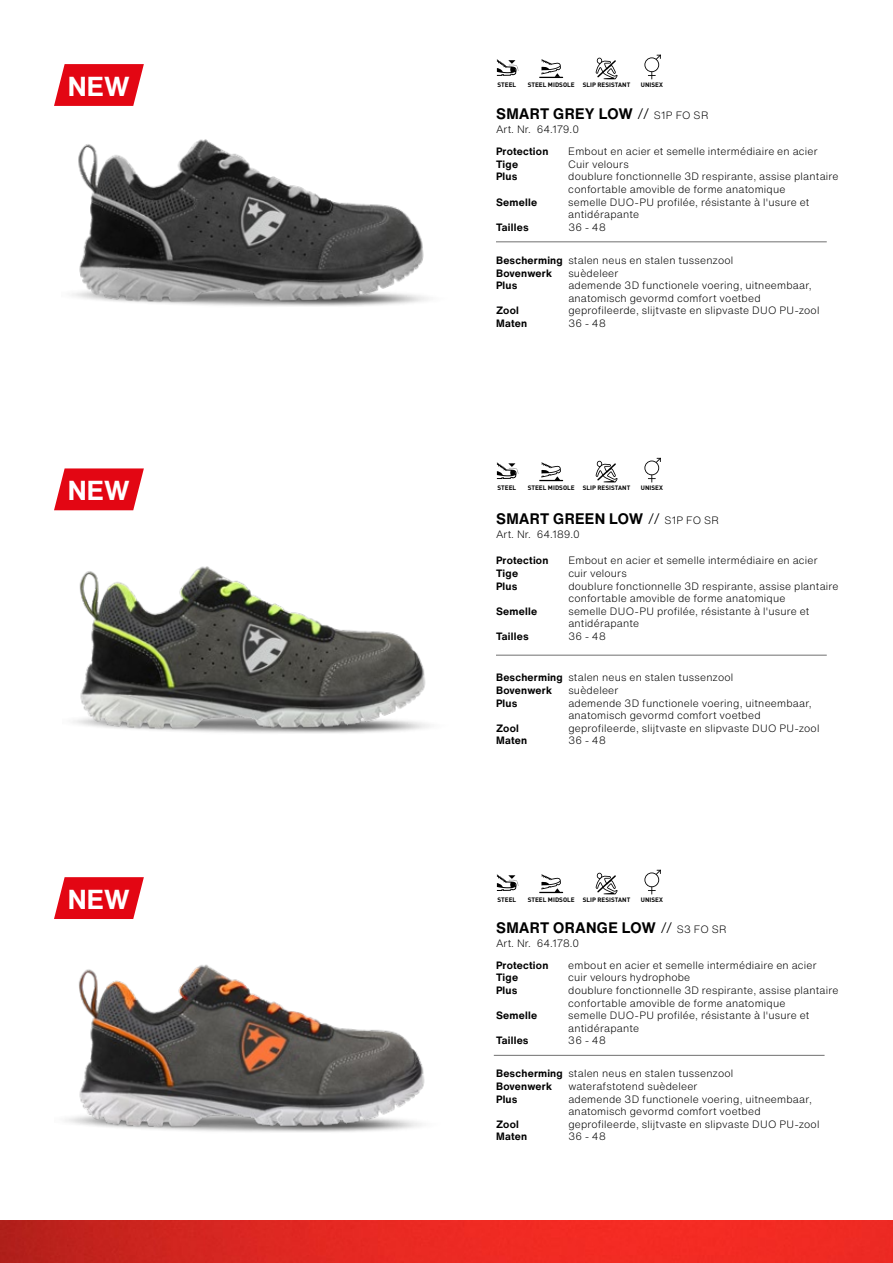
<style>
.page{position:relative;width:893px;height:1263px;background:#fff}
.page>*{position:absolute;margin:0;border:0;box-sizing:border-box;transform-origin:0 0}
.t1{font:700 27px "Helvetica Now Text";color:#fff}
.t2{font:700 15px "Helvetica Now Text";letter-spacing:.015em;color:#000}
.t3{font:300 10.5px/12.6px "Helvetica Now Text";letter-spacing:.02em;color:#000}
.t4{font:700 10.5px "Helvetica Now Text";letter-spacing:.02em;color:#000}
.t5{font:300 10.5px "Helvetica Now Text";color:#000}
.t6{font:700 6.45px "FFDI Nfor PUMA";color:#000}
.t7{font:700 6.3px "FFDI Nfor PUMA";color:#000}
.s1{font-weight:300}
.s2{font-weight:300;font-size:10.5px}
.s3{font-weight:700}
</style>
<div class="page">
<img style="left:76px;top:566px;width:355px;height:165px">
<img style="left:0;top:1221px;width:893px;height:42px">
<img style="left:74px;top:139px;width:355px;height:165px">
<img style="left:75px;top:964px;width:355px;height:165px">
<svg style="left:54px;top:64px;width:90px;height:42px;background:#e6242f"></svg>
<svg style="left:54px;top:468px;width:90px;height:42px;background:#e62631"></svg>
<svg style="left:54px;top:877px;width:90px;height:42px;background:#e62430"></svg>
<svg style="left:497px;top:59px;width:22px;height:17px"></svg>
<svg style="left:539px;top:59px;width:24px;height:19px"></svg>
<svg style="left:596px;top:58px;width:22px;height:21px"></svg>
<svg style="left:644px;top:55px;width:17px;height:24px"></svg>
<svg style="left:497px;top:462px;width:22px;height:17px"></svg>
<svg style="left:539px;top:462px;width:24px;height:19px"></svg>
<svg style="left:596px;top:461px;width:22px;height:21px"></svg>
<svg style="left:644px;top:458px;width:17px;height:24px"></svg>
<svg style="left:497px;top:874px;width:22px;height:17px"></svg>
<svg style="left:539px;top:874px;width:24px;height:19px"></svg>
<svg style="left:596px;top:873px;width:22px;height:21px"></svg>
<svg style="left:644px;top:870px;width:17px;height:24px"></svg>
<hr style="left:494px;top:1055px;width:330px;height:1px;background:#706f6f">
<hr style="left:496px;top:655px;width:331px;height:1px;background:#706f6f">
<hr style="left:496px;top:242px;width:331px;height:1px;background:#706f6f">
<h1 class="t1" style="left:68px;top:66px;width:64px">NEW</h1>
<h1 class="t1" style="left:68px;top:470px;width:64px">NEW</h1>
<h1 class="t1" style="left:68px;top:879px;width:64px">NEW</h1>
<p class="t6" style="left:497px;top:80px;width:20px">STEEL</p>
<p class="t7" style="left:528px;top:80px;width:48px">STEEL MIDSOLE</p>
<p class="t7" style="left:583px;top:80px;width:49px">SLIP RESISTANT</p>
<p class="t7" style="left:641px;top:80px;width:24px">UNISEX</p>
<h2 class="t2" style="left:496px;top:102px;width:214px">SMART GREY LOW <span class="s1">//</span> <span class="s2">S1P FO SR</span></h2>
<p class="t5" style="left:496px;top:122px;width:85px">Art. Nr. 64.179.0</p>
<p class="t4" style="left:496px;top:144px;width:54px">Protection</p>
<p class="t3" style="left:568px;top:145px;width:251px">Embout en acier et semelle intermédiaire en acier</p>
<p class="t4" style="left:496px;top:156px;width:24px">Tige</p>
<p class="t3" style="left:568px;top:157px;width:62px">Cuir velours</p>
<p class="t4" style="left:496px;top:169px;width:23px">Plus</p>
<p class="t3" style="left:568px;top:170px;width:272px">doublure fonctionnelle 3D respirante, assise plantaire confortable amovible de forme anatomique</p>
<p class="t4" style="left:496px;top:194px;width:43px">Semelle</p>
<p class="t3" style="left:568px;top:195px;width:243px">semelle DUO-PU profilée, résistante à l'usure et antidérapante</p>
<p class="t4" style="left:496px;top:219px;width:34px">Tailles</p>
<p class="t3" style="left:568px;top:220px;width:39px">36 - 48</p>
<p class="t3" style="left:496px;top:254px;width:239px"><span class="s3">Bescherming</span> stalen neus en stalen tussenzool<br><span class="s3">Bovenwerk</span></p>
<p class="t3" style="left:568px;top:266px;width:52px">suèdeleer</p>
<p class="t4" style="left:496px;top:277px;width:23px">Plus</p>
<p class="t3" style="left:568px;top:279px;width:245px">ademende 3D functionele voering, uitneembaar, anatomisch gevormd comfort voetbed</p>
<p class="t4" style="left:496px;top:303px;width:24px">Zool</p>
<p class="t3" style="left:568px;top:304px;width:253px">geprofileerde, slijtvaste en slipvaste DUO PU-zool</p>
<p class="t4" style="left:496px;top:315px;width:33px">Maten</p>
<p class="t3" style="left:568px;top:317px;width:39px">36 - 48</p>
<p class="t6" style="left:497px;top:483px;width:20px">STEEL</p>
<p class="t7" style="left:528px;top:483px;width:48px">STEEL MIDSOLE</p>
<p class="t7" style="left:583px;top:483px;width:49px">SLIP RESISTANT</p>
<p class="t7" style="left:641px;top:483px;width:24px">UNISEX</p>
<h2 class="t2" style="left:496px;top:507px;width:225px">SMART GREEN LOW <span class="s1">//</span> <span class="s2">S1P FO SR</span></h2>
<p class="t5" style="left:496px;top:527px;width:85px">Art. Nr. 64.189.0</p>
<p class="t4" style="left:496px;top:553px;width:54px">Protection</p>
<p class="t3" style="left:568px;top:554px;width:251px">Embout en acier et semelle intermédiaire en acier</p>
<p class="t4" style="left:496px;top:565px;width:24px">Tige</p>
<p class="t3" style="left:568px;top:567px;width:60px">cuir velours</p>
<p class="t4" style="left:496px;top:578px;width:23px">Plus</p>
<p class="t3" style="left:568px;top:579px;width:272px">doublure fonctionnelle 3D respirante, assise plantaire confortable amovible de forme anatomique</p>
<p class="t4" style="left:496px;top:603px;width:43px">Semelle</p>
<p class="t3" style="left:568px;top:604px;width:243px">semelle DUO-PU profilée, résistante à l'usure et antidérapante</p>
<p class="t4" style="left:496px;top:628px;width:34px">Tailles</p>
<p class="t3" style="left:568px;top:630px;width:39px">36 - 48</p>
<p class="t3" style="left:496px;top:671px;width:239px"><span class="s3">Bescherming</span> stalen neus en stalen tussenzool<br><span class="s3">Bovenwerk</span></p>
<p class="t3" style="left:568px;top:684px;width:52px">suèdeleer</p>
<p class="t4" style="left:496px;top:695px;width:23px">Plus</p>
<p class="t3" style="left:568px;top:696px;width:245px">ademende 3D functionele voering, uitneembaar, anatomisch gevormd comfort voetbed</p>
<p class="t4" style="left:496px;top:720px;width:24px">Zool</p>
<p class="t3" style="left:568px;top:721px;width:253px">geprofileerde, slijtvaste en slipvaste DUO PU-zool</p>
<p class="t4" style="left:496px;top:733px;width:33px">Maten</p>
<p class="t3" style="left:568px;top:734px;width:39px">36 - 48</p>
<p class="t6" style="left:497px;top:895px;width:20px">STEEL</p>
<p class="t7" style="left:528px;top:895px;width:48px">STEEL MIDSOLE</p>
<p class="t7" style="left:583px;top:895px;width:49px">SLIP RESISTANT</p>
<p class="t7" style="left:641px;top:895px;width:24px">UNISEX</p>
<h2 class="t2" style="left:496px;top:916px;width:232px">SMART ORANGE LOW <span class="s1">//</span> <span class="s2">S3 FO SR</span></h2>
<p class="t5" style="left:496px;top:935px;width:85px">Art. Nr. 64.178.0</p>
<p class="t4" style="left:496px;top:957px;width:54px">Protection</p>
<p class="t3" style="left:568px;top:958px;width:250px">embout en acier et semelle intermédiaire en acier</p>
<p class="t4" style="left:496px;top:970px;width:24px">Tige</p>
<p class="t3" style="left:568px;top:971px;width:124px">cuir velours hydrophobe</p>
<p class="t4" style="left:496px;top:982px;width:23px">Plus</p>
<p class="t3" style="left:568px;top:983px;width:272px">doublure fonctionnelle 3D respirante, assise plantaire confortable amovible de forme anatomique</p>
<p class="t4" style="left:496px;top:1007px;width:43px">Semelle</p>
<p class="t3" style="left:568px;top:1009px;width:243px">semelle DUO-PU profilée, résistante à l'usure et antidérapante</p>
<p class="t4" style="left:496px;top:1033px;width:34px">Tailles</p>
<p class="t3" style="left:568px;top:1034px;width:39px">36 - 48</p>
<p class="t3" style="left:496px;top:1067px;width:239px"><span class="s3">Bescherming</span> stalen neus en stalen tussenzool<br><span class="s3">Bovenwerk</span></p>
<p class="t3" style="left:568px;top:1080px;width:131px">waterafstotend suèdeleer</p>
<p class="t4" style="left:496px;top:1091px;width:23px">Plus</p>
<p class="t3" style="left:568px;top:1092px;width:245px">ademende 3D functionele voering, uitneembaar, anatomisch gevormd comfort voetbed</p>
<p class="t4" style="left:496px;top:1116px;width:24px">Zool</p>
<p class="t3" style="left:568px;top:1117px;width:253px">geprofileerde, slijtvaste en slipvaste DUO PU-zool</p>
<p class="t4" style="left:496px;top:1129px;width:33px">Maten</p>
<p class="t3" style="left:568px;top:1130px;width:39px">36 - 48</p>
</div>
